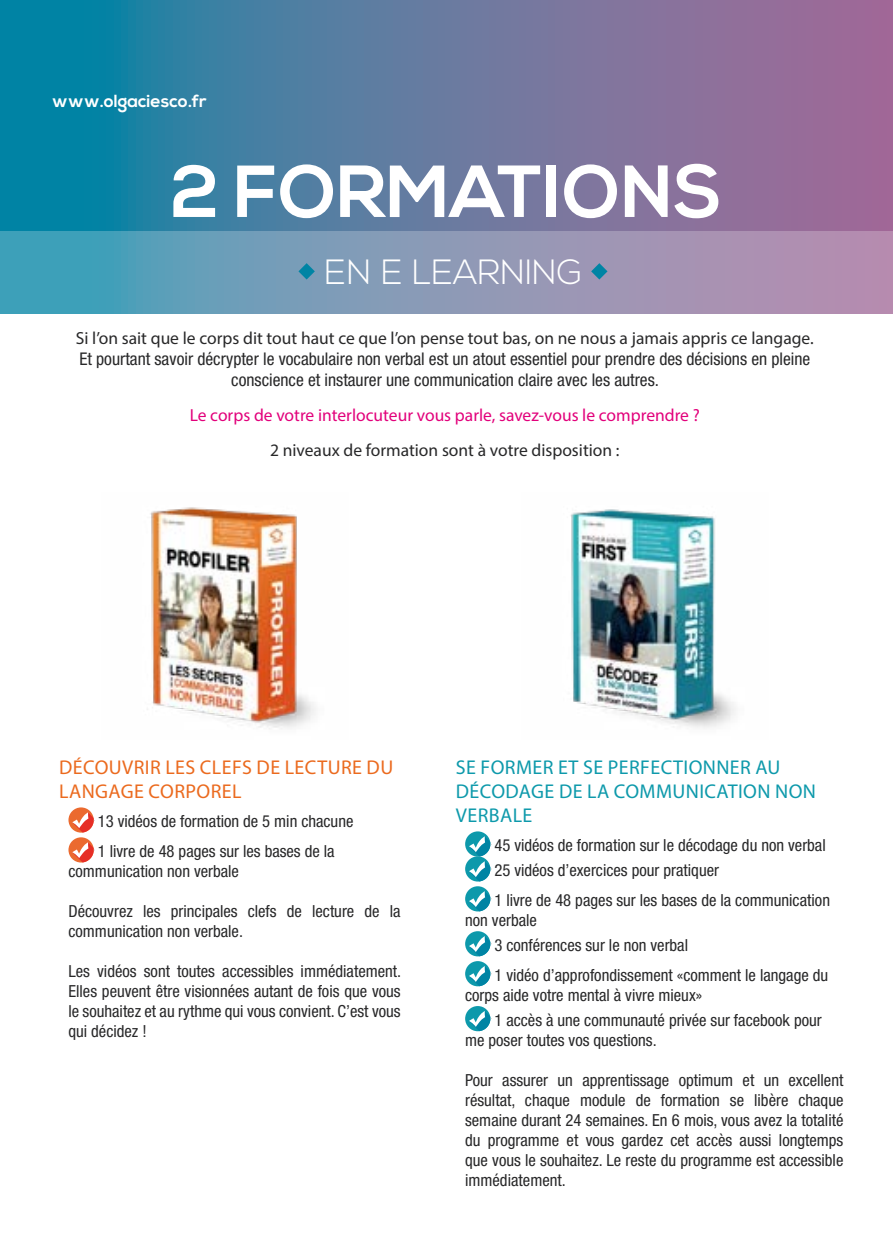
<style>
.page{position:relative;width:893px;height:1241px;background:#fff}
.page>*{position:absolute;margin:0;border:0;box-sizing:border-box;transform-origin:0 0}
.t1{font:700 73.5px "Nexa";color:#fff}
.t2{font:300 35px "Nexa";color:#fff}
.t3{font:19.95px/24px "Myriad Pro";letter-spacing:.02em;color:#0d99ab}
.t4{font:19.95px/24px "Myriad Pro";letter-spacing:.02em;color:#eb6a1e}
.t5{font:italic condensed 17.5px/21px "Helvetica Neue 57";color:#282829;text-align:center}
.t6{font:17.5px "Myriad Pro";color:#282829}
.t7{font:17.5px "Myriad Pro";color:#e2007b}
.t8{font:700 17.5px "Nexa";color:#fff}
.t9{font:italic condensed 16.62px/19.9px "Helvetica Neue 57";color:#282829}
</style>
<div class="page">
<svg style="left:0;top:0;width:893px;height:231px;background:#5e789f"></svg>
<svg style="left:0;top:231px;width:893px;height:83px;background:#8498b5"></svg>
<svg style="left:68px;top:807px;width:26px;height:25px"></svg>
<svg style="left:72px;top:812px;width:23px;height:20px"></svg>
<svg style="left:68px;top:837px;width:26px;height:25px"></svg>
<svg style="left:72px;top:842px;width:23px;height:20px"></svg>
<svg style="left:465px;top:831px;width:25px;height:25px"></svg>
<div style="left:465px;top:856px;width:25px;height:25px;background:#0d99ab;border-radius:50%"></div>
<svg style="left:469px;top:836px;width:22px;height:45px"></svg>
<div style="left:465px;top:886px;width:25px;height:25px;background:#0d99ab;border-radius:50%"></div>
<svg style="left:469px;top:891px;width:22px;height:20px"></svg>
<div style="left:465px;top:931px;width:25px;height:25px;background:#0d99ab;border-radius:50%"></div>
<svg style="left:469px;top:935px;width:22px;height:21px"></svg>
<svg style="left:465px;top:960px;width:25px;height:26px"></svg>
<svg style="left:469px;top:965px;width:22px;height:21px"></svg>
<svg style="left:465px;top:1005px;width:25px;height:26px"></svg>
<svg style="left:469px;top:1010px;width:22px;height:20px"></svg>
<svg style="left:298px;top:263px;width:17px;height:16px"></svg>
<svg style="left:591px;top:263px;width:16px;height:16px"></svg>
<img style="left:571px;top:509px;width:165px;height:220px">
<img style="left:147px;top:507px;width:169px;height:222px">
<p class="t8" style="left:52px;top:91px;width:156px">www.olgaciesco.fr</p>
<h1 class="t1" style="left:171px;top:149px;width:553px">2 FORMATIONS</h1>
<h2 class="t2" style="left:325px;top:252px;width:260px">EN E LEARNING</h2>
<p class="t6" style="left:76px;top:327px;width:739px">Si l’on sait que le corps dit tout haut ce que l’on pense tout bas, on ne nous a jamais appris ce langage.</p>
<p class="t5" style="left:79px;top:348px;width:732px">Et pourtant savoir décrypter le vocabulaire non verbal est un atout essentiel pour prendre des décisions en pleine conscience et instaurer une communication claire avec les autres.</p>
<p class="t7" style="left:190px;top:404px;width:511px">Le corps de votre interlocuteur vous parle, savez-vous le comprendre ?</p>
<p class="t6" style="left:270px;top:439px;width:351px">2 niveaux de formation sont à votre disposition :</p>
<p class="t4" style="left:59px;top:754px;width:335px">DÉCOUVRIR LES CLEFS DE LECTURE DU<br>LANGAGE CORPOREL</p>
<p class="t9" style="left:98px;top:806px;width:257px;line-height:29.9px">13 vidéos de formation de 5 min chacune<br>1 livre de 48 pages sur les bases de la</p>
<p class="t9" style="left:68px;top:861px;width:172px">communication non verbale</p>
<p class="t9" style="left:68px;top:901px;width:334px">Découvrez les principales clefs de lecture de la communication non verbale.</p>
<p class="t9" style="left:68px;top:961px;width:334px;text-align:justify">Les vidéos sont toutes accessibles immédiatement.<br>Elles peuvent être visionnées autant de fois que vous le souhaitez et au rythme qui vous convient. C’est vous qui décidez !</p>
<p class="t3" style="left:456px;top:754px;width:362px">SE FORMER ET SE PERFECTIONNER AU<br>DÉCODAGE DE LA COMMUNICATION NON<br>VERBALE</p>
<p class="t9" style="left:494px;top:832px;width:333px;line-height:24.8px">45 vidéos de formation sur le décodage du non verbal<br>25 vidéos d’exercices pour pratiquer</p>
<p class="t9" style="left:465px;top:890px;width:366px;text-indent:29px">1 livre de 48 pages sur les bases de la communication non verbale</p>
<p class="t9" style="left:494px;top:930px;width:335px;line-height:29.9px">3 conférences sur le non verbal<br>1 vidéo d’approfondissement «comment le langage du</p>
<p class="t9" style="left:494px;top:982px;width:329px;line-height:24.8px;text-indent:-29px">corps aide votre mental à vivre mieux»<br>1 accès à une communauté privée sur facebook pour</p>
<p class="t9" style="left:465px;top:1029px;width:193px">me poser toutes vos questions.</p>
<p class="t9" style="left:465px;top:1069px;width:380px;text-align:justify">Pour assurer un apprentissage optimum et un excellent résultat, chaque module de formation se libère chaque semaine durant 24 semaines. En 6 mois, vous avez la totalité du programme et vous gardez cet accès aussi longtemps que vous le souhaitez. Le reste du programme est accessible immédiatement.</p>
</div>
